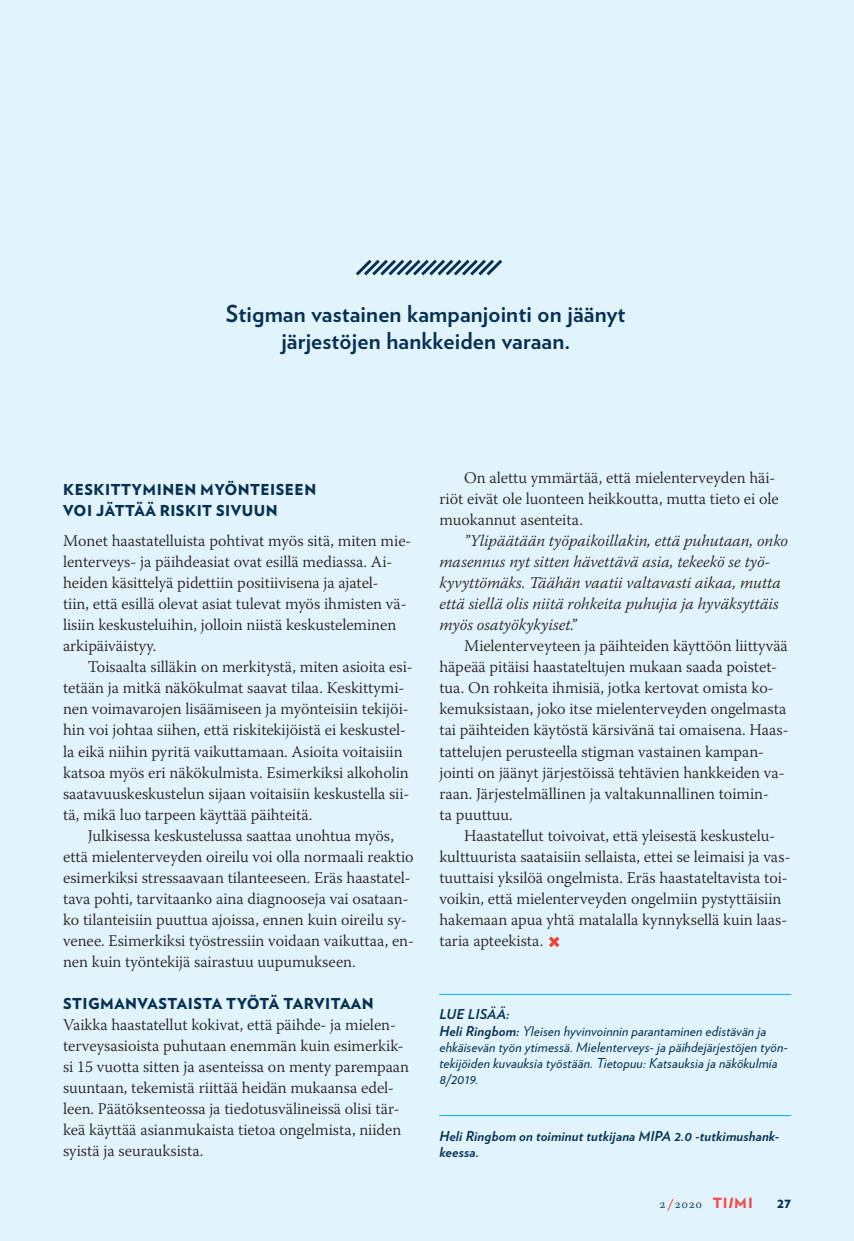
<style>
.page{position:relative;width:854px;height:1241px;background:#fff}
.page>*{position:absolute;margin:0;border:0;box-sizing:border-box;transform-origin:0 0}
.Nosto_leipiksessä_ke{font:700 23.28px/26.2px "Verlag";letter-spacing:.005em;color:#073053;text-align:center}
.Leipis_sisennetty{font:300 16.28px/21px "Warnock Pro";letter-spacing:-.005em;color:#231f20}
.Leipis_sisennetty-2{font:italic 300 16.28px/21px "Warnock Pro";letter-spacing:-.005em;color:#231f20}
.väliotsikko_leipik{font:900 15.05px/21px "Verlag";letter-spacing:.03em;color:#073053}
.t1{font:900 14px "Verlag";color:#073053}
.Asiantuntijakirjoi{font:italic 13.65px/16.1px "Verlag";letter-spacing:.01em;color:#073053}
.Asiantuntijakirjoi-2{font:italic 700 13.65px/16.1px "Verlag";letter-spacing:.01em;color:#073053}
.t2{font:300 12.25px "Warnock Pro";color:#073053}
.s1{font-family:"Verlag";font-weight:900;font-size:31.5px;color:#ee4237}
.s2{font-weight:700}
.s3{font-family:"Verlag";font-weight:700;font-style:italic;color:#ef4e4d}
.s4{font-family:"Verlag";font-weight:900;font-size:14px;color:#ef4e4d}
.s5{font-family:"Verlag";font-weight:900;font-style:italic;font-size:14px;color:#ef4e4d}
</style>
<div class="page">
<div style="left:0;top:0;width:853px;height:1240px;background:#e1f4fc"></div>
<svg style="left:356px;top:259px;width:147px;height:17px"></svg>
<hr style="left:439px;top:993px;width:351px;height:1px;background:#00aeef">
<hr style="left:439px;top:1115px;width:351px;height:1px;background:#00aeef">
<p class="Nosto_leipiksessä_ke" style="left:226px;top:299px;width:401px">Stigman vastainen kampanjointi on jäänyt järjestöjen hankkeiden varaan.</p>
<p class="väliotsikko_leipik" style="left:63px;top:478px;width:254px">KESKITTYMINEN MYÖNTEISEEN<br>VOI JÄTTÄÄ RISKIT SIVUUN</p>
<p class="Leipis_sisennetty" style="left:63px;top:530px;width:350px">Monet haastatelluista pohtivat myös sitä, miten mie&shy;lenterveys- ja päihdeasiat ovat esillä mediassa. Ai&shy;heiden käsittelyä pidettiin positiivisena ja ajatel-<br>tiin, että esillä olevat asiat tulevat myös ihmisten vä&shy;lisiin keskusteluihin, jolloin niistä keskusteleminen arkipäiväistyy.</p>
<p class="Leipis_sisennetty" style="left:63px;top:656px;width:351px;text-indent:25px">Toisaalta silläkin on merkitystä, miten asioita esi&shy;tetään ja mitkä näkökulmat saavat tilaa. Keskittymi&shy;nen voimavarojen lisäämiseen ja myönteisiin tekijöi&shy;hin voi johtaa siihen, että riskitekijöistä ei keskustel&shy;la eikä niihin pyritä vaikuttamaan. Asioita voitaisiin katsoa myös eri näkökulmista. Esimerkiksi alkoholin saatavuuskeskustelun sijaan voitaisiin keskustella sii&shy;tä, mikä luo tarpeen käyttää päihteitä.</p>
<p class="Leipis_sisennetty" style="left:63px;top:824px;width:352px;text-indent:25px">Julkisessa keskustelussa saattaa unohtua myös, että mielenterveyden oireilu voi olla normaali reaktio esimerkiksi stressaavaan tilanteeseen. Eräs haastatel&shy;tava pohti, tarvitaanko aina diagnooseja vai osataan&shy;ko tilanteisiin puuttua ajoissa, ennen kuin oireilu sy&shy;venee. Esimerkiksi työstressiin voidaan vaikuttaa, en&shy;nen kuin työntekijä sairastuu uupumukseen.</p>
<p class="väliotsikko_leipik" style="left:63px;top:991px;width:312px">STIGMANVASTAISTA TYÖTÄ TARVITAAN</p>
<p class="Leipis_sisennetty" style="left:63px;top:1013px;width:347px">Vaikka haastatellut kokivat, että päihde- ja mielen&shy;terveysasioista puhutaan enemmän kuin esimerkik&shy;si 15 vuotta sitten ja asenteissa on menty parempaan suuntaan, tekemistä riittää heidän mukaansa edel&shy;leen. Päätöksenteossa ja tiedotusvälineissä olisi tär&shy;keä käyttää asianmukaista tietoa ongelmista, niiden syistä ja seurauksista.</p>
<p class="Leipis_sisennetty" style="left:439px;top:467px;width:341px;text-indent:25px">On alettu ymmärtää, että mielenterveyden häi&shy;riöt eivät ole luonteen heikkoutta, mutta tieto ei ole muokannut asenteita.</p>
<p class="Leipis_sisennetty-2" style="left:439px;top:530px;width:350px;text-indent:25px">”Ylipäätään työpaikoillakin, että puhutaan, onko masennus nyt sitten hävettävä asia, tekeekö se työ&shy;kyvyttömäks. Täähän vaatii valtavasti aikaa, mutta että siellä olis niitä rohkeita puhujia ja hyväksyttäis myös osatyökykyiset.”</p>
<p class="Leipis_sisennetty" style="left:439px;top:635px;width:351px;text-indent:25px">Mielenterveyteen ja päihteiden käyttöön liittyvää häpeää pitäisi haastateltujen mukaan saada poistet&shy;tua. On rohkeita ihmisiä, jotka kertovat omista ko&shy;kemuksistaan, joko itse mielenterveyden ongelmasta tai päihteiden käytöstä kärsivänä tai omaisena. Haas&shy;tattelujen perusteella stigman vastainen kampan&shy;jointi on jäänyt järjestöissä tehtävien hankkeiden va&shy;raan. Järjestelmällinen ja valtakunnallinen toimin-<br>ta puuttuu.</p>
<p class="Leipis_sisennetty" style="left:439px;top:824px;width:352px;text-indent:25px">Haastatellut toivoivat, että yleisestä keskustelu&shy;kulttuurista saataisiin sellaista, ettei se leimaisi ja vas&shy;tuuttaisi yksilöä ongelmista. Eräs haastateltavista toi&shy;voikin, että mielenterveyden ongelmiin pystyttäisiin hakemaan apua yhtä matalalla kynnyksellä kuin laas&shy;taria apteekista. <span class="s1">×</span></p>
<p class="Asiantuntijakirjoi" style="left:439px;top:1005px;width:350px"><span class="s2">LUE LISÄÄ:<br>Heli Ringbom:</span> Yleisen hyvinvoinnin parantaminen edistävän ja ehkäisevän työn ytimessä. Mielenterveys- ja päihdejärjestöjen työn&shy;tekijöiden kuvauksia työstään. Tietopuu: Katsauksia ja näkökulmia 8/2019.</p>
<p class="Asiantuntijakirjoi-2" style="left:439px;top:1126px;width:341px">Heli Ringbom on toiminut tutkijana MIPA 2.0 -tutkimushank&shy;keessa.</p>
<p class="t2" style="left:659px;top:1195px;width:95px">2 <span class="s3">/</span>2020 <span class="s4">TI</span><span class="s5">I</span><span class="s4">MI</span></p>
<p class="t1" style="left:776px;top:1190px;width:15px">27</p>
</div>
